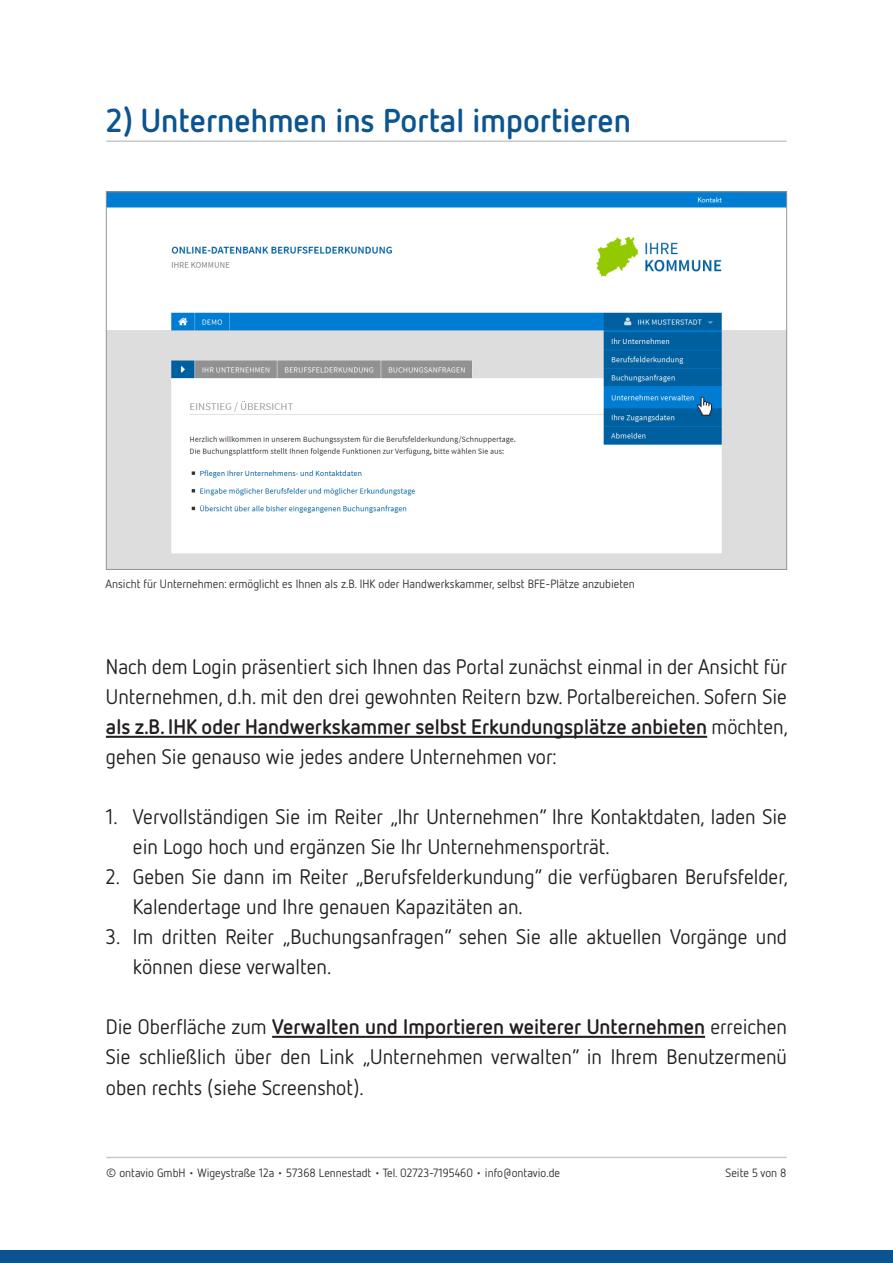
<style>
.page{position:relative;width:893px;height:1263px;background:#fff}
.page>*{position:absolute;margin:0;border:0;box-sizing:border-box;transform-origin:0 0}
.t1{font:700 33px "Netto OT";color:#0b5490}
.t2{font:21px/30px "Netto OT";color:#231f20}
.t3{font:12px "Netto OT";color:#312f30}
.s1{font-weight:700}
</style>
<div class="page">
<hr style="left:106px;top:1157px;width:681px;height:1px;background:#c7c8ca">
<div style="left:0;top:1251px;width:893px;height:12px;background:#0b5490"></div>
<hr style="left:106px;top:140px;width:681px;height:2px;background:#c7c8ca">
<img style="left:108px;top:193px;width:677px;height:375px">
<hr style="left:106px;top:736px;width:601px;height:2px;background:#231f20">
<hr style="left:272px;top:1036px;width:433px;height:2px;background:#231f20">
<h1 class="t1" style="left:106px;top:100px;width:526px">2) Unternehmen ins Portal importieren</h1>
<p class="t3" style="left:106px;top:576px;width:531px">Ansicht für Unternehmen: ermöglicht es Ihnen als z.B. IHK oder Handwerkskammer, selbst BFE-Plätze anzubieten</p>
<p class="t2" style="left:106px;top:651px;width:683px;text-align:justify">Nach dem Login präsentiert sich Ihnen das Portal zunächst einmal in der Ansicht für Unternehmen, d.h. mit den drei gewohnten Reitern bzw. Portalbereichen. Sofern Sie <span class="s1">als z.B. IHK oder Handwerkskammer selbst Erkundungsplätze anbieten</span> möchten, gehen Sie genauso wie jedes andere Unternehmen vor:</p>
<p class="t2" style="left:133px;top:801px;width:656px;text-indent:-27px">1. Vervollständigen Sie im Reiter „Ihr Unternehmen“ Ihre Kontaktdaten, laden Sie ein Logo hoch und ergänzen Sie Ihr Unternehmensporträt.</p>
<p class="t2" style="left:133px;top:861px;width:656px;text-indent:-27px">2. Geben Sie dann im Reiter „Berufsfelderkundung“ die verfügbaren Berufsfelder,<br>Kalendertage und Ihre genauen Kapazitäten an.</p>
<p class="t2" style="left:133px;top:922px;width:656px;text-indent:-27px">3. Im dritten Reiter „Buchungsanfragen“ sehen Sie alle aktuellen Vorgänge und können diese verwalten.</p>
<p class="t2" style="left:106px;top:1012px;width:683px;text-align:justify">Die Oberfläche zum <span class="s1">Verwalten und Importieren weiterer Unternehmen</span> erreichen Sie schließlich über den Link „Unternehmen verwalten“ in Ihrem Benutzermenü oben rechts (siehe Screenshot).</p>
<p class="t3" style="left:106px;top:1165px;width:455px">© ontavio GmbH • Wigeystraße 12a • 57368 Lennestadt • Tel. 02723-7195460 • info@ontavio.de</p>
<p class="t3" style="left:726px;top:1165px;width:63px">Seite 5 von 8</p>
</div>
